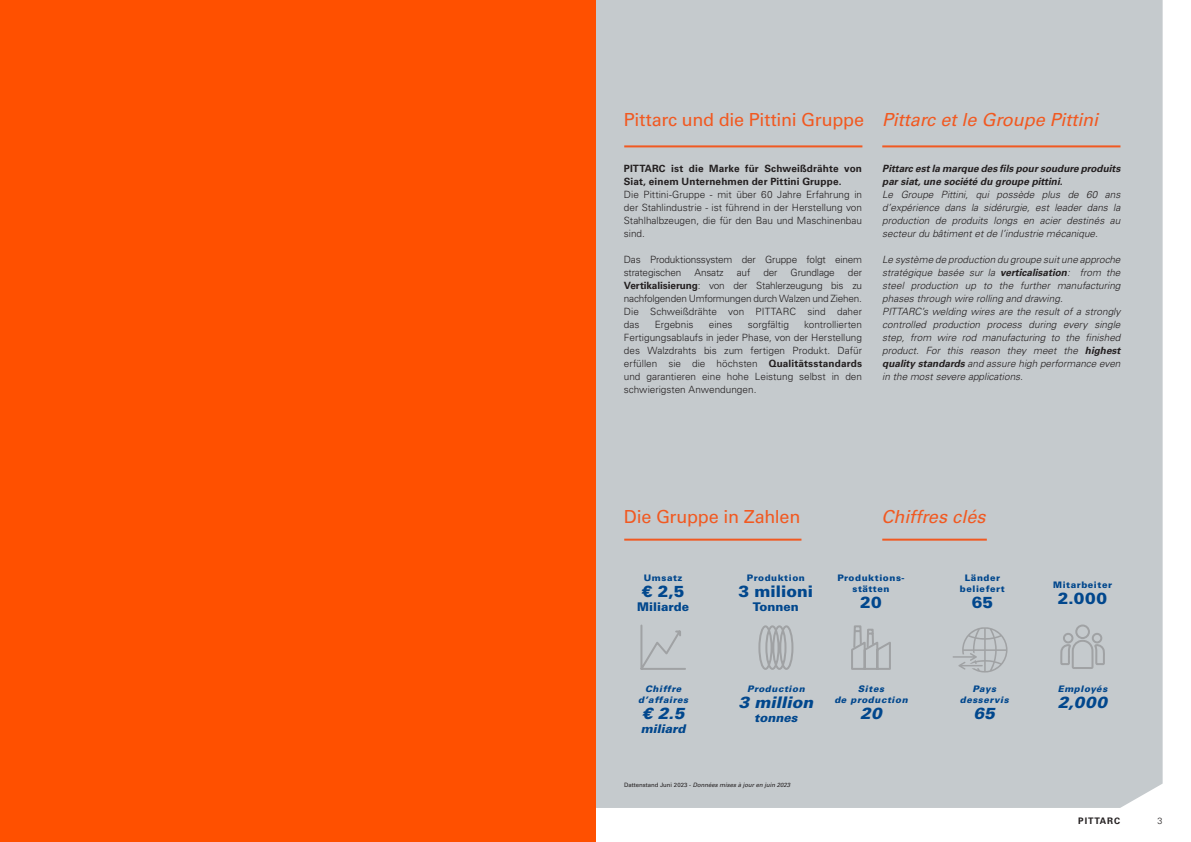
<style>
.page{position:relative;width:1191px;height:842px;background:#fff}
.page>*{position:absolute;margin:0;border:0;box-sizing:border-box;transform-origin:0 0}
.t1{font:18px "Univers LT Std";letter-spacing:-.015em;color:#f15921}
.t2{font:italic 18px "Univers LT Std";color:#f15921}
.t3{font:italic 900 16px "Univers LT Std";color:#01478d}
.t4{font:900 16px "Univers LT Std";color:#01478d}
.t5{font:900 12px "Univers LT Std";color:#01478d}
.t6{font:italic 900 12px "Univers LT Std";color:#01478d}
.t7{font:italic 300 10px/13px "Univers LT Std";color:#231f20;text-align:justify}
.t8{font:300 10px/13px "Univers LT Std";letter-spacing:-.005em;color:#231f20;text-align:justify}
.t9{font:italic 700 10px/13px "Univers LT Std";color:#231f20}
.t10{font:700 10px/13px "Univers LT Std";letter-spacing:.01em;color:#231f20}
.t11{font:italic 900 9px/11px "Univers LT Std";letter-spacing:.06em;color:#01478d;text-align:center}
.t12{font:900 9px/11px "Univers LT Std";letter-spacing:.06em;color:#01478d;text-align:center}
.t13{font:700 9px "Univers LT Std";letter-spacing:.095em;color:#231f20}
.t14{font:300 9px "Univers LT Std";color:#231f20}
.t15{font:italic 6px "Univers LT Std";color:#231f20}
.s1{font-style:italic}
.s2{font-weight:700}
.s3{font-style:normal}
</style>
<div class="page">
<div style="left:595px;top:0;width:567px;height:808px;background:#c5cacd"></div>
<hr style="left:624px;top:145px;width:238px;height:2px;background:#f15921">
<hr style="left:624px;top:539px;width:177px;height:2px;background:#f15921">
<hr style="left:882px;top:145px;width:238px;height:2px;background:#f15921">
<hr style="left:882px;top:539px;width:104px;height:2px;background:#f15921">
<svg style="left:638px;top:623px;width:49px;height:48px;background:#bfc4c7"></svg>
<svg style="left:757px;top:624px;width:37px;height:47px;background:#b5b9bc"></svg>
<svg style="left:850px;top:624px;width:42px;height:47px;background:#babec1"></svg>
<svg style="left:952px;top:627px;width:55px;height:45px;background:#bbc0c2"></svg>
<svg style="left:1059px;top:623px;width:47px;height:185px;background:#c2c7ca"></svg>
<div style="left:0;top:0;width:595px;height:842px;background:#ff5000"></div>
<h1 class="t1" style="left:624px;top:109px;width:476px">Pittarc und die Pittini Gruppe <span class="s1">Pittarc et le Groupe Pittini</span></h1>
<p class="t9" style="left:882px;top:162px;width:240px">Pittarc est la marque des fils pour soudure produits par siat, une société du groupe pittini.</p>
<p class="t7" style="left:882px;top:188px;width:240px">Le Groupe Pittini, qui possède plus de 60 ans d’expérience dans la sidérurgie, est leader dans la production de produits longs en acier destinés au secteur du bâtiment et de l’industrie mécanique.</p>
<p class="t7" style="left:882px;top:253px;width:240px;text-align:left">Le système de production du groupe suit une approche stratégique basée sur la <span class="s2">verticalisation</span>: from the steel production up to the further manufacturing phases through wire rolling and drawing.<br>PITTARC’s welding wires are the result of a strongly controlled production process during every single step, from wire rod manufacturing to the finished product. For this reason they meet the <span class="s2">highest quality standards</span> and assure high performance even in the most severe applications.</p>
<p class="t10" style="left:624px;top:162px;width:240px">PITTARC ist die Marke für Schweißdrähte von<br>Siat, einem Unternehmen der Pittini Gruppe.</p>
<p class="t8" style="left:624px;top:188px;width:240px">Die Pittini-Gruppe - mit über 60 Jahre Erfahrung in der Stahlindustrie - ist führend in der Herstellung von Stahlhalbzeugen, die für den Bau und Maschinenbau sind.</p>
<p class="t8" style="left:624px;top:253px;width:240px">Das Produktionssystem der Gruppe folgt einem strategischen</p>
<p class="t8" style="left:694px;top:266px;width:31px">Ansatz</p>
<p class="t8" style="left:737px;top:266px;width:15px">auf</p>
<p class="t8" style="left:763px;top:266px;width:16px">der</p>
<p class="t8" style="left:790px;top:266px;width:46px">Grundlage</p>
<p class="t8" style="left:624px;top:266px;width:240px;text-indent:224px">der <span class="s2">Vertikalisierung</span>: von der Stahlerzeugung bis zu nachfolgenden Umformungen durch Walzen und Ziehen.<br>Die Schweißdrähte von PITTARC sind daher das</p>
<p class="t8" style="left:655px;top:318px;width:40px">Ergebnis</p>
<p class="t8" style="left:709px;top:318px;width:25px">eines</p>
<p class="t8" style="left:748px;top:318px;width:43px">sorgfältig</p>
<p class="t8" style="left:624px;top:318px;width:240px;text-indent:180px">kontrollierten Fertigungsablaufs in jeder Phase, von der Herstellung des Walzdrahts bis zum fertigen Produkt. Dafür erfüllen sie die höchsten <span class="s2">Qualitätsstandards </span>und garantieren eine hohe Leistung selbst in den schwierigsten Anwendungen.</p>
<h1 class="t1" style="left:624px;top:506px;width:178px">Die Gruppe in Zahlen</h1>
<h1 class="t2" style="left:881px;top:506px;width:105px">Chiffres clés</h1>
<p class="t12" style="left:644px;top:572px;width:40px">Umsatz</p>
<h2 class="t4" style="left:642px;top:581px;width:44px">€ 2,5</h2>
<p class="t5" style="left:637px;top:599px;width:53px">Miliarde</p>
<p class="t12" style="left:747px;top:572px;width:60px">Produktion</p>
<h2 class="t4" style="left:738px;top:581px;width:76px">3 milioni</h2>
<p class="t5" style="left:753px;top:599px;width:47px">Tonnen</p>
<p class="t12" style="left:837px;top:572px;width:69px">Produktions&shy;stätten</p>
<h2 class="t4" style="left:860px;top:592px;width:23px">20</h2>
<p class="t12" style="left:960px;top:572px;width:46px">Länder beliefert</p>
<h2 class="t4" style="left:971px;top:592px;width:23px">65</h2>
<p class="t11" style="left:638px;top:683px;width:52px">Chiffre d’affaires</p>
<h2 class="t3" style="left:642px;top:703px;width:44px">€ 2.5</h2>
<p class="t6" style="left:641px;top:721px;width:46px">miliard</p>
<p class="t11" style="left:747px;top:683px;width:59px">Production</p>
<h2 class="t3" style="left:738px;top:692px;width:76px">3 million</h2>
<p class="t6" style="left:754px;top:710px;width:45px">tonnes</p>
<p class="t11" style="left:834px;top:683px;width:75px">Sites<br>de production</p>
<h2 class="t3" style="left:860px;top:703px;width:23px">20</h2>
<p class="t11" style="left:959px;top:683px;width:51px">Pays desservis</p>
<h2 class="t3" style="left:973px;top:703px;width:23px">65</h2>
<p class="t15" style="left:624px;top:782px;width:167px"><span class="s3">Dattenstand Juni 2023 -</span> Données mises à jour en juin 2023</p>
<p class="t12" style="left:1053px;top:579px;width:60px">Mitarbeiter</p>
<h2 class="t4" style="left:1058px;top:588px;width:51px">2.000</h2>
<p class="t11" style="left:1058px;top:683px;width:51px">Employés</p>
<h2 class="t3" style="left:1058px;top:692px;width:51px">2,000</h2>
<p class="t13" style="left:1078px;top:816px;width:43px">PITTARC</p>
<p class="t14" style="left:1157px;top:816px;width:7px">3</p>
</div>
